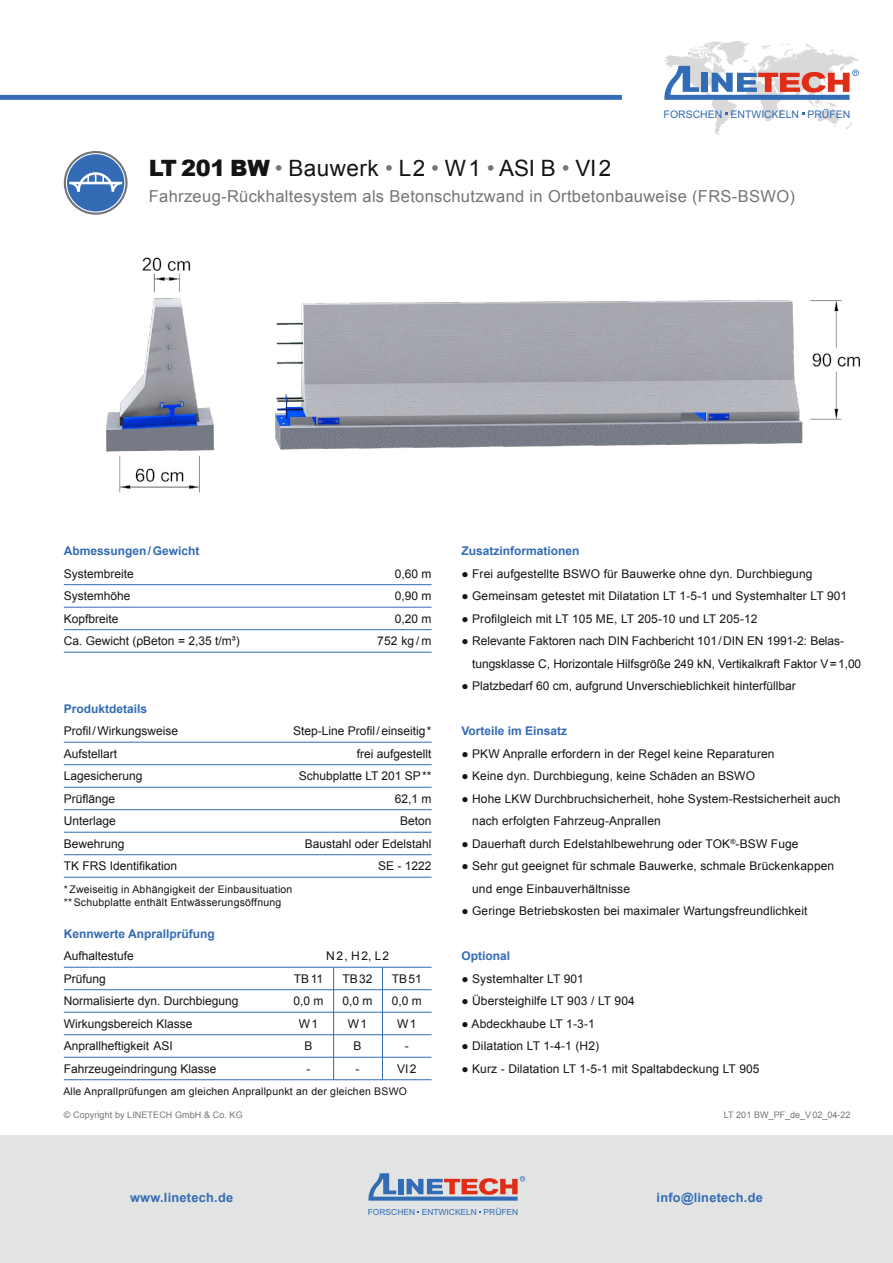
<style>
.page{position:relative;width:893px;height:1263px;background:#fff}
.page>*{position:absolute;margin:0;border:0;box-sizing:border-box;transform-origin:0 0}
.t1{font:22.5px "Arial";letter-spacing:.02em;color:#141415}
.t2{font:16.5px "Arial";letter-spacing:.02em;color:#757574}
.t3{font:700 12.75px "Arial";letter-spacing:.02em;color:#336cb4}
.t4{font:12px/22.5px "Arial";letter-spacing:.01em;color:#141415}
.t5{font:700 12px "Arial";color:#336cb4}
.t6{font:12px/22.5px "Arial";letter-spacing:.06em;color:#141415;text-align:center}
.t7{font:10.5px/12.6px "Arial";letter-spacing:.02em;color:#141415}
.t8{font:10.5px "Arial";color:#326cb4}
.t9{font:9px "Arial";letter-spacing:.01em;color:#757574}
.t10{font:8.4px "Arial";color:#326cb4}
.s1{font-weight:900}
.s2{color:#757574}
</style>
<div class="page">
<div style="left:0;top:1135px;width:893px;height:128px;background:#e2e3e3"></div>
<div style="left:0;top:95px;width:622px;height:5px;background:#336cb4"></div>
<hr style="left:382px;top:967px;width:1px;height:112px;background:#336cb4">
<hr style="left:64px;top:607px;width:368px;height:1px;background:#336cb4">
<hr style="left:64px;top:584px;width:368px;height:1px;background:#336cb4">
<hr style="left:64px;top:629px;width:368px;height:1px;background:#336cb4">
<hr style="left:64px;top:652px;width:368px;height:1px;background:#336cb4">
<hr style="left:64px;top:742px;width:368px;height:1px;background:#336cb4">
<hr style="left:64px;top:764px;width:368px;height:1px;background:#336cb4">
<hr style="left:64px;top:809px;width:368px;height:1px;background:#336cb4">
<hr style="left:64px;top:832px;width:368px;height:1px;background:#336cb4">
<hr style="left:64px;top:854px;width:368px;height:1px;background:#336cb4">
<hr style="left:64px;top:877px;width:368px;height:1px;background:#336cb4">
<hr style="left:64px;top:787px;width:368px;height:1px;background:#336cb4">
<hr style="left:64px;top:967px;width:368px;height:1px;background:#336cb4">
<hr style="left:64px;top:989px;width:368px;height:1px;background:#336cb4">
<hr style="left:64px;top:1012px;width:368px;height:1px;background:#336cb4">
<hr style="left:64px;top:1034px;width:368px;height:1px;background:#336cb4">
<hr style="left:64px;top:1057px;width:368px;height:1px;background:#336cb4">
<hr style="left:64px;top:1079px;width:368px;height:1px;background:#336cb4">
<svg style="left:664px;top:41px;width:195px;height:86px"></svg>
<svg style="left:368px;top:1173px;width:157px;height:27px"></svg>
<svg style="left:65px;top:152px;width:62px;height:62px"></svg>
<svg style="left:69px;top:171px;width:6px;height:23px"></svg>
<img style="left:75px;top:127px;width:785px;height:526px">
<hr style="left:333px;top:967px;width:1px;height:112px;background:#336cb4">
<h1 class="t1" style="left:149px;top:153px;width:464px"><span class="s1">LT 201 BW</span> <span class="s2">•</span> Bauwerk <span class="s2">•</span> L2 <span class="s2">•</span> W1 <span class="s2">•</span> ASI B <span class="s2">•</span> VI2</h1>
<p class="t8" style="left:664px;top:107px;width:188px">FORSCHEN ENTWICKELN PRÜFEN</p>
<h2 class="t2" style="left:149px;top:186px;width:648px">Fahrzeug-Rückhaltesystem als Betonschutzwand in Ortbetonbauweise (FRS-BSWO)</h2>
<p class="t5" style="left:64px;top:543px;width:137px">Abmessungen/Gewicht</p>
<p class="t4" style="left:64px;top:562px;width:177px">Systembreite<br>Systemhöhe<br>Kopfbreite<br>Ca. Gewicht (ρBeton = 2,35 t/m³)</p>
<p class="t5" style="left:64px;top:701px;width:85px">Produktdetails</p>
<p class="t4" style="left:64px;top:720px;width:116px">Profil/Wirkungsweise<br>Aufstellart<br>Lagesicherung<br>Prüflänge<br>Unterlage<br>Bewehrung<br>TK FRS Identifikation</p>
<p class="t4" style="left:377px;top:562px;width:56px;text-align:right">0,60 m<br>0,90 m<br>0,20 m<br>752 kg / m</p>
<p class="t4" style="left:293px;top:720px;width:140px;text-align:right">Step-Line Profil/einseitig* frei aufgestellt<br>Schubplatte LT 201 SP**<br>62,1 m<br>Beton<br>Baustahl oder Edelstahl<br>SE - 1222</p>
<p class="t7" style="left:64px;top:883px;width:230px">*Zweiseitig in Abhängigkeit der Einbausituation **Schubplatte enthält Entwässerungsöffnung</p>
<p class="t5" style="left:64px;top:926px;width:152px">Kennwerte Anprallprüfung</p>
<p class="t4" style="left:64px;top:945px;width:176px">Aufhaltestufe<br>Prüfung<br>Normalisierte dyn. Durchbiegung<br>Wirkungsbereich Klasse<br>Anprallheftigkeit ASI<br>Fahrzeugeindringung Klasse</p>
<p class="t4" style="left:326px;top:945px;width:64px">N2, H2, L2</p>
<p class="t4" style="left:294px;top:967px;width:32px;text-align:center">TB11<br>0,0 m<br>W1<br>B<br>-</p>
<p class="t4" style="left:342px;top:967px;width:32px;text-align:center">TB32<br>0,0 m<br>W1<br>B<br>-</p>
<p class="t6" style="left:392px;top:967px;width:32px">TB51<br>0,0 m<br>W1<br>-<br>VI2</p>
<p class="t7" style="left:63px;top:1085px;width:345px">Alle Anprallprüfungen am gleichen Anprallpunkt an der gleichen BSWO</p>
<p class="t9" style="left:64px;top:1109px;width:180px">© Copyright by LINETECH GmbH &amp; Co. KG</p>
<p class="t5" style="left:461px;top:543px;width:120px">Zusatzinformationen</p>
<p class="t4" style="left:461px;top:562px;width:353px">● Frei aufgestellte BSWO für Bauwerke ohne dyn. Durchbiegung</p>
<p class="t4" style="left:461px;top:585px;width:387px">● Gemeinsam getestet mit Dilatation LT 1-5-1 und Systemhalter LT 901</p>
<p class="t4" style="left:461px;top:607px;width:298px">● Profilgleich mit LT 105 ME, LT 205-10 und LT 205-12</p>
<p class="t4" style="left:472px;top:630px;width:391px;text-indent:-11px">● Relevante Faktoren nach DIN Fachbericht 101/DIN EN 1991-2: Belas&shy;tungsklasse C, Horizontale Hilfsgröße 249 kN, Vertikalkraft Faktor V=1,00</p>
<p class="t4" style="left:461px;top:675px;width:336px">● Platzbedarf 60 cm, aufgrund Unverschieblichkeit hinterfüllbar</p>
<p class="t5" style="left:461px;top:723px;width:107px">Vorteile im Einsatz</p>
<p class="t4" style="left:461px;top:742px;width:315px">● PKW Anpralle erfordern in der Regel keine Reparaturen</p>
<p class="t4" style="left:461px;top:765px;width:295px">● Keine dyn. Durchbiegung, keine Schäden an BSWO</p>
<p class="t4" style="left:472px;top:787px;width:370px;text-indent:-11px">● Hohe LKW Durchbruchsicherheit, hohe System-Restsicherheit auch nach erfolgten Fahrzeug-Anprallen</p>
<p class="t4" style="left:461px;top:832px;width:339px">● Dauerhaft durch Edelstahlbewehrung oder TOK<sup>®</sup>-BSW Fuge</p>
<p class="t4" style="left:472px;top:855px;width:364px;text-indent:-11px">● Sehr gut geeignet für schmale Bauwerke, schmale Brückenkappen und enge Einbauverhältnisse</p>
<p class="t4" style="left:461px;top:900px;width:348px">● Geringe Betriebskosten bei maximaler Wartungsfreundlichkeit</p>
<p class="t5" style="left:461px;top:948px;width:50px">Optional</p>
<p class="t4" style="left:461px;top:967px;width:124px">● Systemhalter LT 901</p>
<p class="t4" style="left:461px;top:990px;width:175px">● Übersteighilfe LT 903 / LT 904</p>
<p class="t4" style="left:461px;top:1012px;width:135px">● Abdeckhaube LT 1-3-1</p>
<p class="t4" style="left:461px;top:1035px;width:139px">● Dilatation LT 1-4-1 (H2)</p>
<p class="t4" style="left:461px;top:1057px;width:300px">● Kurz - Dilatation LT 1-5-1 mit Spaltabdeckung LT 905</p>
<p class="t9" style="left:724px;top:1109px;width:128px">LT 201 BW_PF_de_V02_04-22</p>
<p class="t3" style="left:130px;top:1189px;width:105px">www.linetech.de</p>
<p class="t3" style="left:657px;top:1189px;width:108px">info@linetech.de</p>
<p class="t10" style="left:368px;top:1206px;width:152px">FORSCHEN ENTWICKELN PRÜFEN</p>
</div>
